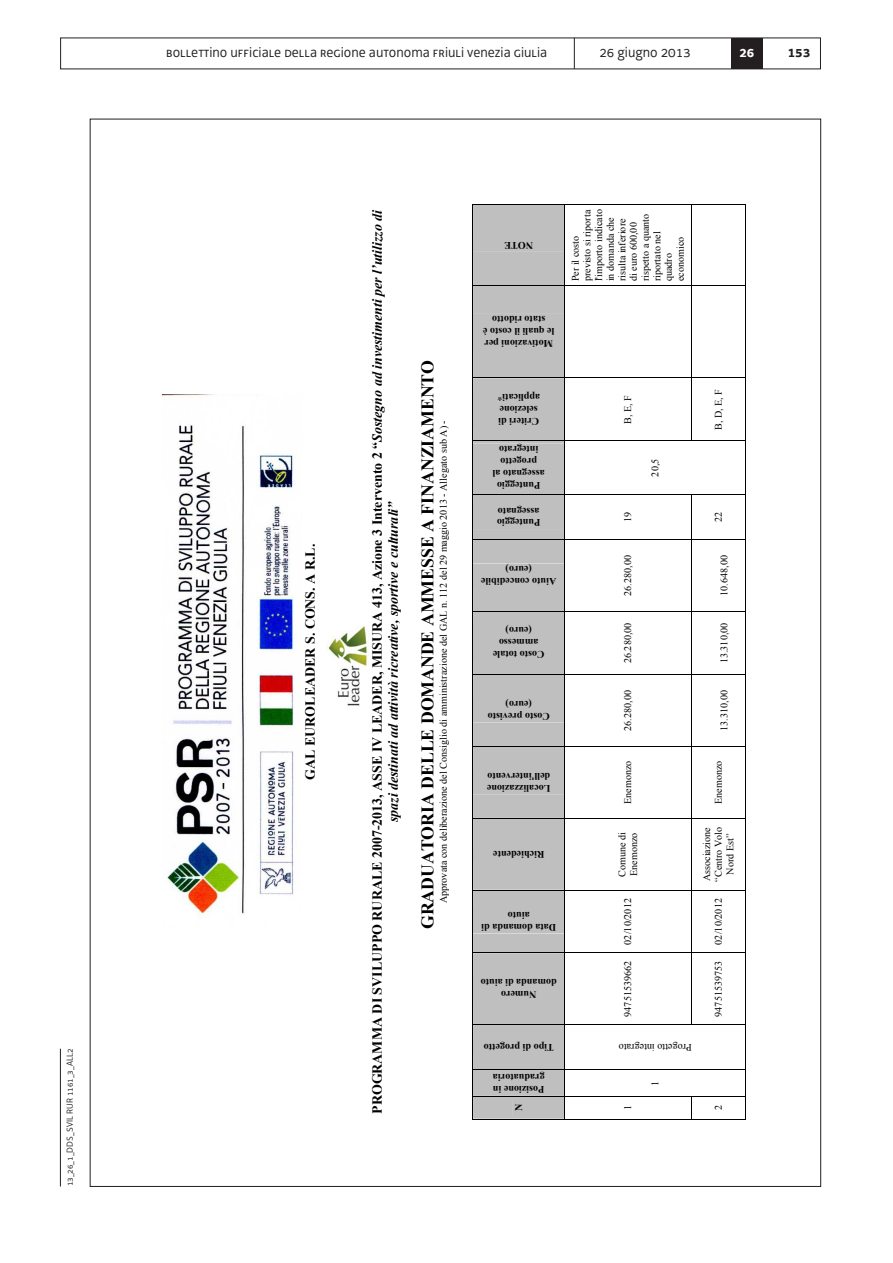
<style>
.page{position:relative;width:893px;height:1263px;background:#fff}
.page>*{position:absolute;margin:0;border:0;box-sizing:border-box;transform-origin:0 0}
.t1{font:700 17.7px "Times New Roman";color:#000}
.t2{font:15px "Decima UNI";color:#231f20}
.t3{font:15px "Decima WE";color:#231f20}
.t4{font:700 15px "Decima WE";color:#231f20}
.t5{font:700 15px "Decima WE";color:#fff}
.t6{font:italic 700 13.95px/16px "Times New Roman";color:#000;text-align:center}
.t7{font:700 13.95px "Times New Roman";color:#000}
.t8{font:10.05px/11.7px "Times New Roman";color:#000}
.t9{font:700 10.05px/12px "Times New Roman";color:#000;text-align:center}
.t10{font:9px "Decima WE";letter-spacing:.015em;color:#231f20}
.s1{font-style:normal}
</style>
<div class="page">
<div style="left:731px;top:38px;width:32px;height:31px;background:#231f20"></div>
<hr style="left:574px;top:38px;width:1px;height:31px;background:#231f20">
<img style="left:162px;top:394px;width:132px;height:521px">
<svg style="left:472px;top:204px;width:274px;height:916px"></svg>
<img style="left:326px;top:625px;width:42px;height:81px">
<hr style="left:60px;top:1049px;width:1px;height:137px;background:#231f20">
<p class="t10" style="left:65px;top:1186px;width:139px;rotate:-90deg">13_26_1_DDS_SVIL RUR 1161_3_ALL2</p>
<h2 class="t2" style="left:166px;top:43px;width:382px">bollettino ufficiale della regione autonoma friuli venezia giulia</h2>
<h2 class="t3" style="left:599px;top:43px;width:93px">26 giugno 2013</h2>
<h2 class="t5" style="left:739px;top:43px;width:16px">26</h2>
<h2 class="t4" style="left:788px;top:43px;width:24px">153</h2>
<h3 class="t7" style="left:300px;top:780px;width:237px;rotate:-90deg">GAL EUROLEADER S. CONS. A R.L.</h3>
<h3 class="t6" style="left:369px;top:1114px;width:906px;rotate:-90deg"><span class="s1">PROGRAMMA DI SVILUPPO RURALE 2007-2013, ASSE IV LEADER, MISURA 413, Azione 3 Intervento 2 “</span>Sostegno ad investimenti per l’utilizzo di spazi destinati ad attività ricreative, sportive e culturali”</h3>
<h1 class="t1" style="left:415px;top:929px;width:571px;rotate:-90deg">GRADUATORIA DELLE DOMANDE AMMESSE A FINANZIAMENTO</h1>
<p class="t8" style="left:437px;top:903px;width:485px;rotate:-90deg">Approvata con deliberazione del Consiglio di amministrazione del GAL n. 112 del 29 maggio 2013 - Allegato sub A) -</p>
<p class="t9" style="left:533px;top:251px;width:30px;rotate:-180deg">NOTE</p>
<p class="t9" style="left:554px;top:350px;width:73px;rotate:-180deg">Motivazioni per le quali il costo è stato ridotto</p>
<p class="t8" style="left:569px;top:281px;width:74px;rotate:-90deg">Per il costo previsto si riporta l'importo indicato in domanda che risulta inferiore di euro 600,00 rispetto a quanto riportato nel quadro economico</p>
<p class="t9" style="left:540px;top:427px;width:44px;text-align:left;rotate:-180deg">Criteri di selezione applicati*</p>
<p class="t9" style="left:545px;top:492px;width:54px;rotate:-180deg">Punteggio assegnato al progetto integrato</p>
<p class="t9" style="left:540px;top:529px;width:45px;text-align:left;rotate:-180deg">Punteggio assegnato</p>
<p class="t9" style="left:556px;top:588px;width:77px;rotate:-180deg">Aiuto concedibile (euro)</p>
<p class="t9" style="left:544px;top:661px;width:53px;rotate:-180deg">Costo totale ammesso (euro)</p>
<p class="t9" style="left:550px;top:722px;width:64px;rotate:-180deg">Costo previsto (euro)</p>
<p class="t9" style="left:551px;top:794px;width:65px;text-align:left;rotate:-180deg">Localizzazione dell'intervento</p>
<p class="t9" style="left:544px;top:860px;width:53px;rotate:-180deg">Richiedente</p>
<p class="t9" style="left:556px;top:933px;width:76px;rotate:-180deg">Data domanda di aiuto</p>
<p class="t9" style="left:557px;top:1001px;width:77px;rotate:-180deg">Numero domanda di aiuto</p>
<p class="t9" style="left:554px;top:1053px;width:72px;rotate:-180deg">Tipo di progetto</p>
<p class="t9" style="left:545px;top:1095px;width:53px;text-align:left;rotate:-180deg">Posizione in graduatoria</p>
<p class="t9" style="left:513px;top:1111px;width:9px;rotate:-90deg">N</p>
<p class="t8" style="left:622px;top:424px;width:30px;rotate:-90deg">B, E, F</p>
<p class="t8" style="left:649px;top:476px;width:19px;rotate:-90deg">20,5</p>
<p class="t8" style="left:712px;top:430px;width:43px;rotate:-90deg">B, D, E, F</p>
<p class="t8" style="left:622px;top:522px;width:12px;rotate:-90deg">19</p>
<p class="t8" style="left:712px;top:522px;width:12px;rotate:-90deg">22</p>
<p class="t8" style="left:622px;top:596px;width:42px;rotate:-90deg">26.280,00</p>
<p class="t8" style="left:622px;top:663px;width:42px;rotate:-90deg">26.280,00</p>
<p class="t8" style="left:622px;top:731px;width:42px;rotate:-90deg">26.280,00</p>
<p class="t8" style="left:718px;top:596px;width:42px;rotate:-90deg">10.648,00</p>
<p class="t8" style="left:718px;top:663px;width:42px;rotate:-90deg">13.310,00</p>
<p class="t8" style="left:718px;top:731px;width:42px;rotate:-90deg">13.310,00</p>
<p class="t8" style="left:622px;top:804px;width:45px;rotate:-90deg">Enemonzo</p>
<p class="t8" style="left:616px;top:876px;width:46px;rotate:-90deg">Comune di<br>Enemonzo</p>
<p class="t8" style="left:622px;top:944px;width:48px;rotate:-90deg">02/10/2012</p>
<p class="t8" style="left:622px;top:1017px;width:57px;rotate:-90deg">94751539662</p>
<p class="t8" style="left:692px;top:1053px;width:74px;rotate:-180deg">Progetto integrato</p>
<p class="t8" style="left:712px;top:804px;width:45px;rotate:-90deg">Enemonzo</p>
<p class="t8" style="left:701px;top:882px;width:57px;text-align:center;rotate:-90deg">Associazione “Centro Volo<br>Nord Est”</p>
<p class="t8" style="left:712px;top:944px;width:48px;rotate:-90deg">02/10/2012</p>
<p class="t8" style="left:712px;top:1017px;width:57px;rotate:-90deg">94751539753</p>
<p class="t8" style="left:622px;top:1110px;width:7px;rotate:-90deg">1</p>
<p class="t8" style="left:649px;top:1086px;width:7px;rotate:-90deg">1</p>
<p class="t8" style="left:712px;top:1110px;width:7px;rotate:-90deg">2</p>
</div>
